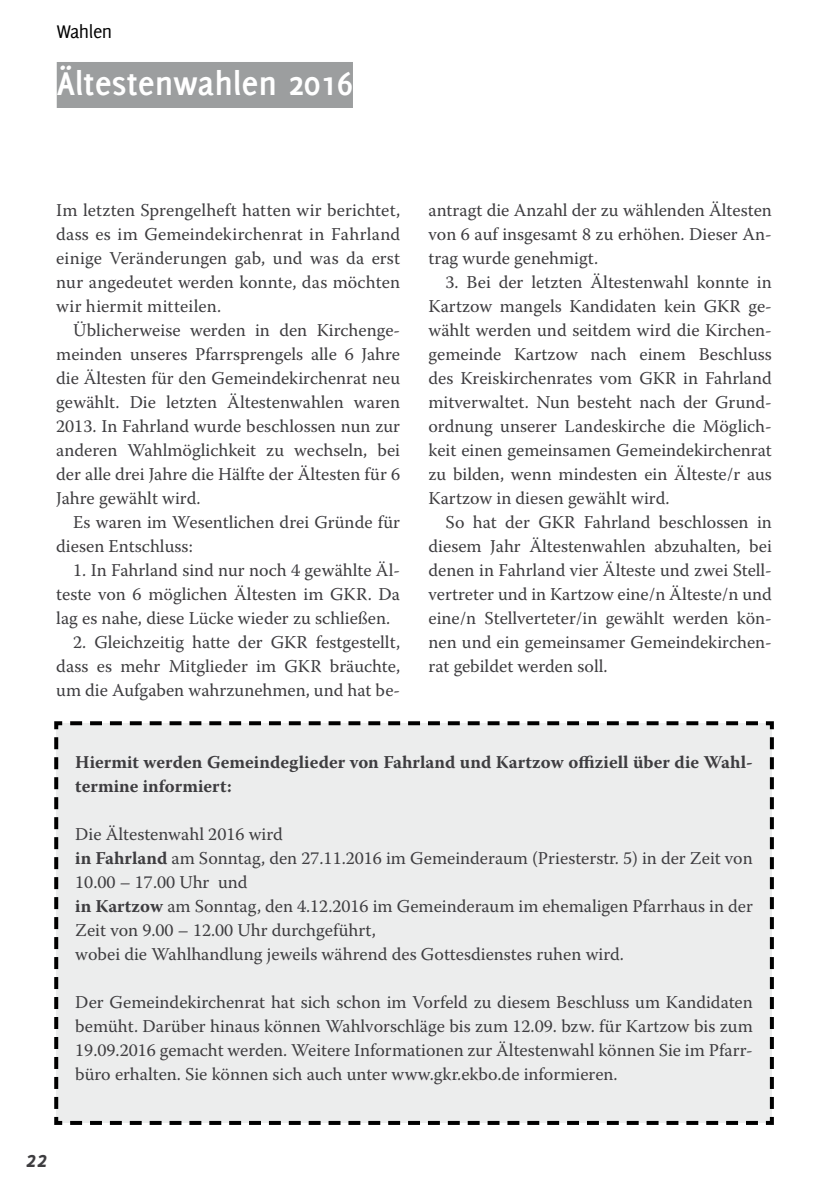
<style>
.page{position:relative;width:840px;height:1191px;background:#fff}
.page>*{position:absolute;margin:0;border:0;box-sizing:border-box;transform-origin:0 0}
.t1{font:700 36px "Delicious";color:#fff}
.t2{font:italic 700 24px "Delicious";color:#3e3d40}
.t3{font:20px "Delicious";letter-spacing:-.025em;color:#000}
.t4{font:18px/24px "Warnock Pro";color:#3e3d40;text-align:justify}
.t5{font:700 18px/24px "Warnock Pro";color:#3e3d40}
.s1{font-weight:700}
</style>
<div class="page">
<div style="left:57px;top:62px;width:296px;height:46px;background:#9c9e9f"></div>
<svg style="left:54px;top:721px;width:720px;height:404px;background:#dfe0e0"></svg>
<p class="t3" style="left:57px;top:21px;width:57px">Wahlen</p>
<h1 class="t1" style="left:57px;top:63px;width:297px">Ältestenwahlen 2016</h1>
<p class="t4" style="left:56px;top:198px;width:345px">Im letzten Sprengelheft hatten wir berichtet, dass es im Gemeindekirchenrat in Fahrland einige Veränderungen gab, und was da erst nur angedeutet werden konnte, das möchten wir hiermit mitteilen.</p>
<p class="t4" style="left:56px;top:318px;width:345px;text-indent:17px">Üblicherweise werden in den Kirchenge&shy;meinden unseres Pfarrsprengels alle 6 Jahre die Ältesten für den Gemeindekirchenrat neu gewählt. Die letzten Ältestenwahlen waren 2013. In Fahrland wurde beschlossen nun zur anderen Wahlmöglichkeit zu wechseln, bei der alle drei Jahre die Hälfte der Ältesten für 6<br>Jahre gewählt wird.</p>
<p class="t4" style="left:56px;top:510px;width:345px;text-indent:17px">Es waren im Wesentlichen drei Gründe für diesen Entschluss:</p>
<p class="t4" style="left:56px;top:558px;width:345px;text-indent:17px">1. In Fahrland sind nur noch 4 gewählte Äl&shy;teste von 6 möglichen Ältesten im GKR. Da lag es nahe, diese Lücke wieder zu schließen.</p>
<p class="t4" style="left:56px;top:630px;width:345px;text-indent:17px">2. Gleichzeitig hatte der GKR festgestellt, dass es mehr Mitglieder im GKR bräuchte, um die Aufgaben wahrzunehmen, und hat be-</p>
<p class="t4" style="left:428px;top:198px;width:345px">antragt die Anzahl der zu wählenden Ältesten von 6 auf insgesamt 8 zu erhöhen. Dieser An&shy;trag wurde genehmigt.</p>
<p class="t4" style="left:428px;top:270px;width:345px;text-indent:17px">3. Bei der letzten Ältestenwahl konnte in Kartzow mangels Kandidaten kein GKR ge&shy;wählt werden und seitdem wird die Kirchen&shy;gemeinde Kartzow nach einem Beschluss des Kreiskirchenrates vom GKR in Fahrland mitverwaltet. Nun besteht nach der Grund&shy;ordnung unserer Landeskirche die Möglich&shy;keit einen gemeinsamen Gemeindekirchenrat zu bilden, wenn mindesten ein Älteste/r aus Kartzow in diesen gewählt wird.</p>
<p class="t4" style="left:428px;top:510px;width:345px;text-indent:17px">So hat der GKR Fahrland beschlossen in diesem Jahr Ältestenwahlen abzuhalten, bei denen in Fahrland vier Älteste und zwei Stell&shy;vertreter und in Kartzow eine/n Älteste/n und eine/n Stellverteter/in gewählt werden kön&shy;nen und ein gemeinsamer Gemeindekirchen&shy;rat gebildet werden soll.</p>
<p class="t5" style="left:75px;top:750px;width:678px">Hiermit werden Gemeindeglieder von Fahrland und Kartzow offiziell über die Wahl&shy;termine informiert:</p>
<p class="t4" style="left:75px;top:822px;width:678px;text-align:left">Die Ältestenwahl 2016 wird<br><span class="s1">in Fahrland</span> am Sonntag, den 27.11.2016 im Gemeinderaum (Priesterstr. 5) in der Zeit von 10.00 – 17.00 Uhr und<br><span class="s1">in Kartzow</span> am Sonntag, den 4.12.2016 im Gemeinderaum im ehemaligen Pfarrhaus in der Zeit von 9.00 – 12.00 Uhr durchgeführt,<br>wobei die Wahlhandlung jeweils während des Gottesdienstes ruhen wird.</p>
<p class="t4" style="left:75px;top:990px;width:678px">Der Gemeindekirchenrat hat sich schon im Vorfeld zu diesem Beschluss um Kandidaten bemüht. Darüber hinaus können Wahlvorschläge bis zum 12.09. bzw. für Kartzow bis zum 19.09.2016 gemacht werden. Weitere Informationen zur Ältestenwahl können Sie im Pfarr&shy;büro erhalten. Sie können sich auch unter www.gkr.ekbo.de informieren.</p>
<h2 class="t2" style="left:26px;top:1145px;width:23px">22</h2>
</div>
